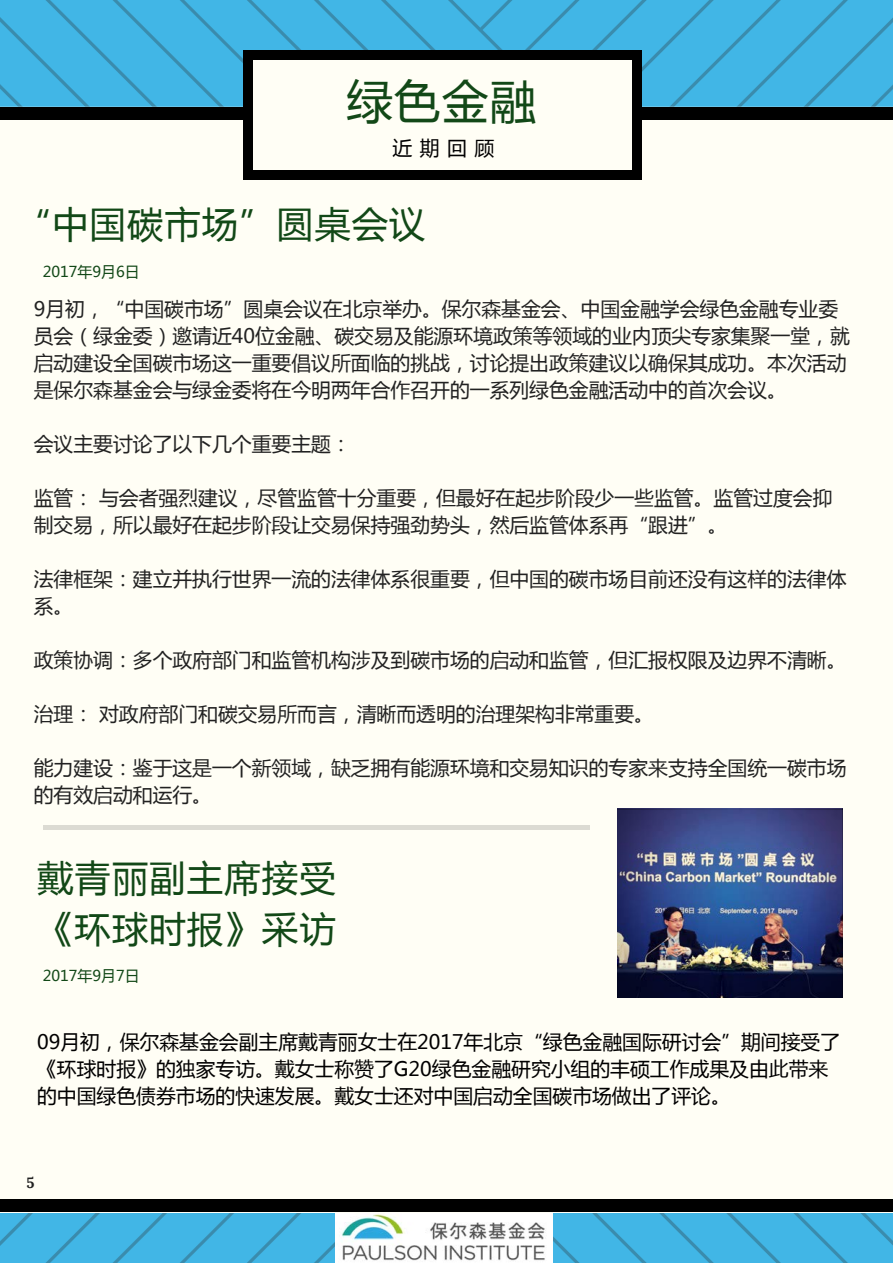
<style>
.page{position:relative;width:893px;height:1263px;background:#fff}
.page>*{position:absolute;margin:0;border:0;box-sizing:border-box;transform-origin:0 0}
.t1{font:46.35px "Microsoft Ya Hei";color:#124817}
.t2{font:36.3px/50.6px "Microsoft Ya Hei";letter-spacing:.03em;color:#124817}
.t3{font:19.8px/27px "Microsoft Ya Hei";color:#222}
.t4{font:19.8px/27px "Microsoft Ya Hei";color:#000}
.t5{font:14.85px "Microsoft Ya Hei";color:#124817}
.t6{font:700 14.85px "Lora";color:#222}
</style>
<div class="page">
<img style="left:0;top:0;width:892px;height:1262px">
<div style="left:0;top:107px;width:892px;height:1106px;background:#fffef5"></div>
<div style="left:0;top:1200px;width:892px;height:12px;background:#000"></div>
<div style="left:0;top:108px;width:892px;height:12px;background:#000"></div>
<div style="left:245px;top:57px;width:395px;height:116px;background:#fffef5"></div>
<div style="left:632px;top:170px;width:9px;height:9px;background:#000"></div>
<div style="left:243px;top:59px;width:10px;height:112px;background:#000"></div>
<div style="left:243px;top:170px;width:10px;height:9px;background:#000"></div>
<div style="left:632px;top:59px;width:9px;height:112px;background:#000"></div>
<div style="left:252px;top:170px;width:380px;height:9px;background:#000"></div>
<div style="left:632px;top:50px;width:9px;height:10px;background:#000"></div>
<div style="left:243px;top:50px;width:10px;height:10px;background:#000"></div>
<div style="left:252px;top:50px;width:380px;height:10px;background:#000"></div>
<img style="left:335px;top:1213px;width:217px;height:49px">
<img style="left:617px;top:808px;width:225px;height:189px">
<div style="left:43px;top:825px;width:546px;height:5px;background:#dcdbd3"></div>
<h1 class="t1" style="left:346px;top:70px;width:191px">绿色金融</h1>
<p class="t4" style="left:392px;top:134px;width:103px">近期回顾</p>
<h2 class="t2" style="left:15px;top:198px;width:412px">“中国碳市场”圆桌会议</h2>
<p class="t5" style="left:43px;top:261px;width:98px">2017年9月6日</p>
<p class="t3" style="left:34px;top:295px;width:817px">9月初，“中国碳市场”圆桌会议在北京举办。保尔森基金会、中国金融学会绿色金融专业委员会（绿金委）邀请近40位金融、碳交易及能源环境政策等领域的业内顶尖专家集聚一堂，就启动建设全国碳市场这一重要倡议所面临的挑战，讨论提出政策建议以确保其成功。本次活动是保尔森基金会与绿金委将在今明两年合作召开的一系列绿色金融活动中的首次会议。</p>
<p class="t3" style="left:34px;top:429px;width:319px">会议主要讨论了以下几个重要主题：</p>
<p class="t3" style="left:34px;top:483px;width:800px">监管： 与会者强烈建议，尽管监管十分重要，但最好在起步阶段少一些监管。监管过度会抑制交易，所以最好在起步阶段让交易保持强劲势头，然后监管体系再“跟进”。</p>
<p class="t3" style="left:34px;top:564px;width:814px">法律框架：建立并执行世界一流的法律体系很重要，但中国的碳市场目前还没有这样的法律体系。</p>
<p class="t3" style="left:34px;top:645px;width:814px">政策协调：多个政府部门和监管机构涉及到碳市场的启动和监管，但汇报权限及边界不清晰。</p>
<p class="t3" style="left:34px;top:699px;width:622px">治理： 对政府部门和碳交易所而言，清晰而透明的治理架构非常重要。</p>
<p class="t3" style="left:34px;top:753px;width:814px">能力建设：鉴于这是一个新领域，缺乏拥有能源环境和交易知识的专家来支持全国统一碳市场的有效启动和运行。</p>
<h2 class="t2" style="left:37px;top:852px;width:300px">戴青丽副主席接受《环球时报》采访</h2>
<p class="t5" style="left:43px;top:966px;width:98px">2017年9月7日</p>
<p class="t4" style="left:37px;top:1028px;width:804px">09月初，保尔森基金会副主席戴青丽女士在2017年北京“绿色金融国际研讨会”期间接受了《环球时报》的独家专访。戴女士称赞了G20绿色金融研究小组的丰硕工作成果及由此带来的中国绿色债券市场的快速发展。戴女士还对中国启动全国碳市场做出了评论。</p>
<p class="t6" style="left:26px;top:1173px;width:10px">5</p>
</div>
